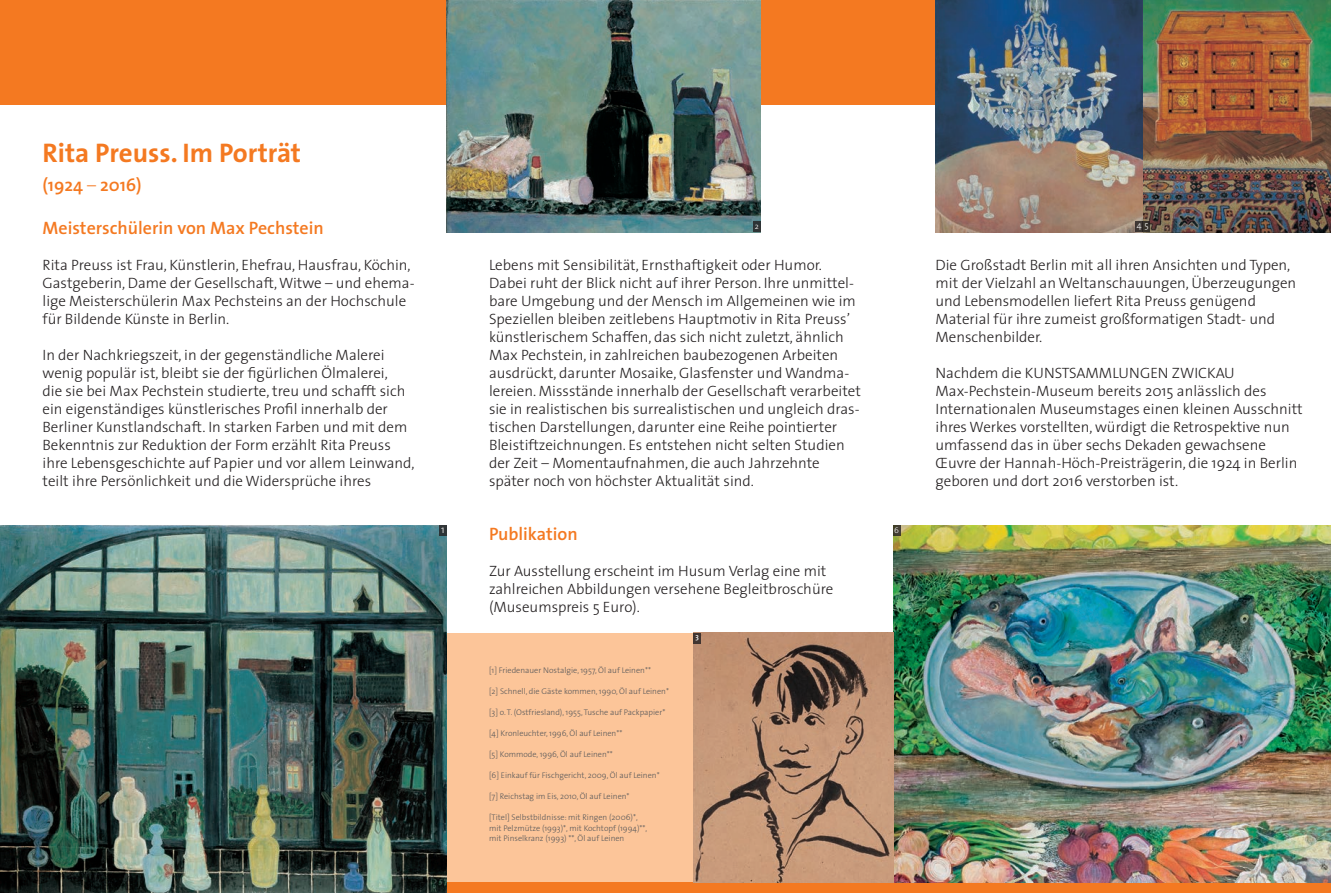
<style>
.page{position:relative;width:1331px;height:893px;background:#fff}
.page>*{position:absolute;margin:0;border:0;box-sizing:border-box;transform-origin:0 0}
.t1{font:700 27px "The Sans";color:#f47921}
.t2{font:600 18px "The Sans";color:#f47921}
.t3{font:300 15px/18px "The Sans";color:#231f20}
.t4{font:300 10.5px "The Sans";color:#fff}
.t5{font:300 9px "The Sans";color:#fff}
.t6{font:300 8.25px/10.5px "The Sans";color:#57585a}
.t7{font:300 8.25px "The Sans";color:#fff}
.t8{font:300 6.3px "The Sans";color:#fff}
.s1{font-weight:300}
</style>
<div class="page">
<div style="left:446px;top:633px;width:248px;height:250px;background:#fcc599"></div>
<div style="left:0;top:0;width:1077px;height:105px;background:#f47921"></div>
<div style="left:446px;top:883px;width:885px;height:10px;background:#f47921"></div>
<img style="left:893px;top:525px;width:438px;height:358px">
<img style="left:446px;top:0;width:314px;height:232px">
<img style="left:935px;top:0;width:396px;height:232px">
<img style="left:0;top:525px;width:446px;height:368px">
<div style="left:1027px;top:182px;width:7px;height:11px;background:#a48372"></div>
<div style="left:893px;top:525px;width:8px;height:10px;background:#443e33"></div>
<div style="left:753px;top:222px;width:7px;height:10px;background:#2f3436"></div>
<img style="left:694px;top:633px;width:199px;height:250px">
<div style="left:439px;top:525px;width:7px;height:10px;background:#2e3437"></div>
<div style="left:694px;top:633px;width:7px;height:10px;background:#423530"></div>
<div style="left:1135px;top:222px;width:8px;height:10px;background:#3f3836"></div>
<div style="left:1143px;top:222px;width:7px;height:10px;background:#38332b"></div>
<p class="t1" style="left:43px;top:130px;width:260px">Rita Preuss. Im Porträt</p>
<p class="t2" style="left:43px;top:173px;width:101px">(1924 <span class="s1">–</span> 2016)</p>
<p class="t2" style="left:43px;top:216px;width:283px">Meisterschülerin von Max Pechstein</p>
<p class="t3" style="left:43px;top:255px;width:374px">Rita Preuss ist Frau, Künstlerin, Ehefrau, Hausfrau, Köchin, Gastgeberin, Dame der Gesellschaft, Witwe – und ehema&shy;lige Meisterschülerin Max Pechsteins an der Hochschule für Bildende Künste in Berlin.</p>
<p class="t3" style="left:43px;top:345px;width:374px">In der Nachkriegszeit, in der gegenständliche Malerei wenig populär ist, bleibt sie der figürlichen Ölmalerei,<br>die sie bei Max Pechstein studierte, treu und schafft sich ein eigenständiges künstlerisches Profil innerhalb der Berliner Kunstlandschaft. In starken Farben und mit dem Bekenntnis zur Reduktion der Form erzählt Rita Preuss ihre Lebensgeschichte auf Papier und vor allem Leinwand, teilt ihre Persönlichkeit und die Widersprüche ihres</p>
<p class="t4" style="left:441px;top:521px;width:5px">1</p>
<p class="t7" style="left:755px;top:220px;width:5px">2</p>
<p class="t3" style="left:489px;top:255px;width:373px">Lebens mit Sensibilität, Ernsthaftigkeit oder Humor.<br>Dabei ruht der Blick nicht auf ihrer Person. Ihre unmittel&shy;bare Umgebung und der Mensch im Allgemeinen wie im Speziellen bleiben zeitlebens Hauptmotiv in Rita Preuss’ künstlerischem Schaffen, das sich nicht zuletzt, ähnlich Max Pechstein, in zahlreichen baubezogenen Arbeiten ausdrückt, darunter Mosaike, Glasfenster und Wandma&shy;lereien. Missstände innerhalb der Gesellschaft verarbeitet sie in realistischen bis surrealistischen und ungleich dras&shy;tischen Darstellungen, darunter eine Reihe pointierter Bleistiftzeichnungen. Es entstehen nicht selten Studien der Zeit – Momentaufnahmen, die auch Jahrzehnte später noch von höchster Aktualität sind.</p>
<p class="t2" style="left:489px;top:522px;width:90px">Publikation</p>
<p class="t3" style="left:489px;top:561px;width:339px">Zur Ausstellung erscheint im Husum Verlag eine mit</p>
<p class="t3" style="left:489px;top:579px;width:346px">zahlreichen Abbildungen versehene Begleitbroschüre (Museumspreis 5 Euro).</p>
<p class="t6" style="left:489px;top:665px;width:164px">[1] Friedenauer Nostalgie, 1957, Öl auf Leinen**</p>
<p class="t6" style="left:489px;top:686px;width:182px">[2] Schnell, die Gäste kommen, 1990, Öl auf Leinen*</p>
<p class="t6" style="left:489px;top:707px;width:178px">[3] o. T. (Ostfriesland), 1955, Tusche auf Packpapier*</p>
<p class="t6" style="left:489px;top:728px;width:135px">[4] Kronleuchter, 1996, Öl auf Leinen**</p>
<p class="t6" style="left:489px;top:749px;width:125px">[5] Kommode, 1996, Öl auf Leinen**</p>
<p class="t6" style="left:489px;top:770px;width:172px">[6] Einkauf für Fischgericht, 2009, Öl auf Leinen*</p>
<p class="t6" style="left:489px;top:791px;width:142px">[7] Reichstag im Eis, 2010, Öl auf Leinen*</p>
<p class="t6" style="left:489px;top:812px;width:160px">[Titel] Selbstbildnisse: mit Ringen (2006)*, mit Pelzmütze (1993)*, mit Kochtopf (1994)**, mit Pinselkranz (1993) **, Öl auf Leinen</p>
<p class="t8" style="left:696px;top:632px;width:4px">3</p>
<p class="t7" style="left:894px;top:523px;width:6px">6</p>
<p class="t5" style="left:1137px;top:218px;width:13px">4 5</p>
<p class="t3" style="left:935px;top:255px;width:362px">Die Großstadt Berlin mit all ihren Ansichten und Typen, mit der Vielzahl an Weltanschauungen, Überzeugungen und Lebensmodellen liefert Rita Preuss genügend Material für ihre zumeist großformatigen Stadt- und Menschenbilder.</p>
<p class="t3" style="left:935px;top:363px;width:369px">Nachdem die KUNSTSAMMLUNGEN ZWICKAU Max-Pechstein-Museum bereits 2015 anlässlich des Internationalen Museumstages einen kleinen Ausschnitt ihres Werkes vorstellten, würdigt die Retrospektive nun umfassend das in über sechs Dekaden gewachsene Œuvre der Hannah-Höch-Preisträgerin, die 1924 in Berlin geboren und dort 2016 verstorben ist.</p>
</div>
